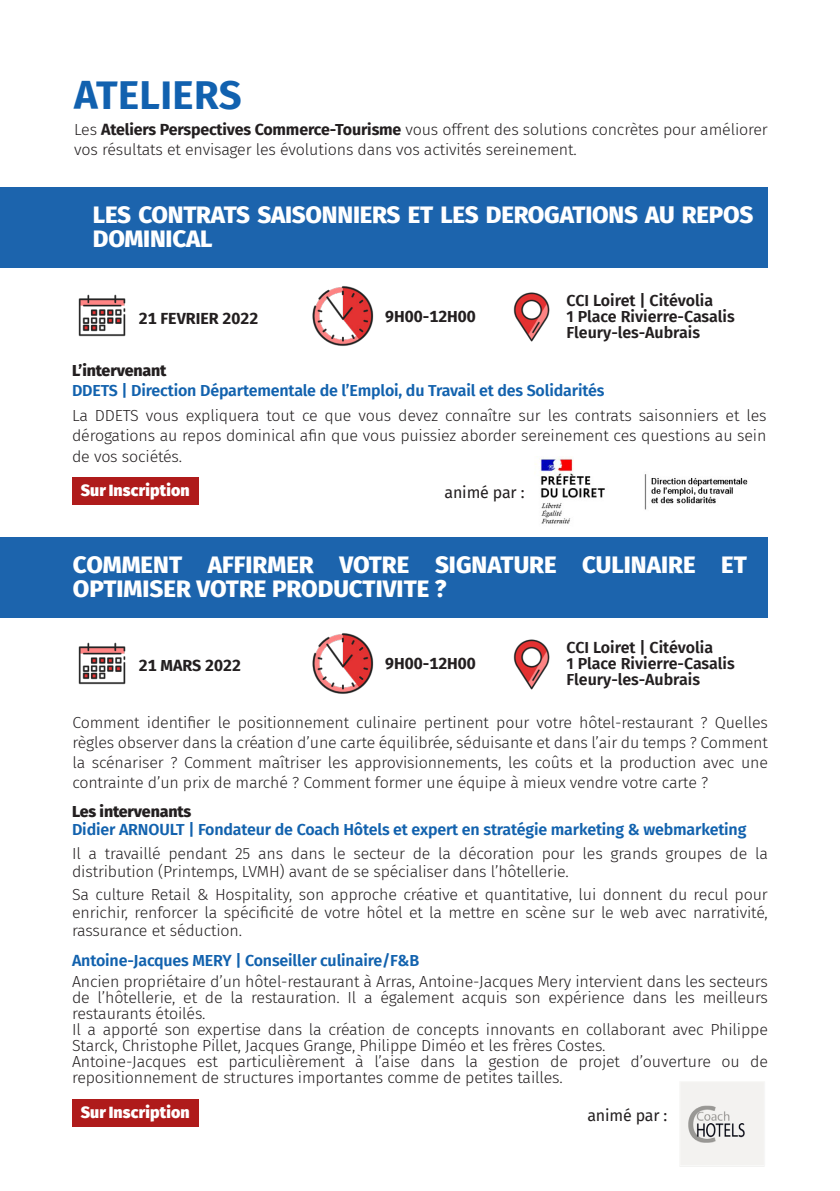
<style>
.page{position:relative;width:840px;height:1191px;background:#fff}
.page>*{position:absolute;margin:0;border:0;box-sizing:border-box;transform-origin:0 0}
.t1{font:700 40px "Fira Sans";letter-spacing:.01em;color:#1161af}
.t2{font:800 24px/24px "Fira Sans";letter-spacing:-.01em;color:#fff}
.t3{font:300 16px/20px "Fira Sans";letter-spacing:-.01em;color:#231f20}
.t4{font:600 16px "Fira Sans";letter-spacing:-.01em;color:#1262ae}
.t5{font:600 16px/16px "Fira Sans";color:#231f20}
.t6{font:700 16px "Fira Sans";color:#231f20}
.t7{font:800 16px "Fira Sans";letter-spacing:-.01em;color:#231f20}
.chapô{font:900 16px "Fira Sans";letter-spacing:.01em;color:#fff}
.t8{font:16px "Fira Sans";letter-spacing:-.01em;color:#231f20}
.s1{font-weight:700}
</style>
<div class="page">
<div style="left:0;top:187px;width:767px;height:81px;background:#1c64ad"></div>
<div style="left:0;top:537px;width:767px;height:81px;background:#1c64ad"></div>
<img style="left:535px;top:456px;width:213px;height:68px">
<img style="left:680px;top:1082px;width:84px;height:85px">
<img style="left:78px;top:294px;width:48px;height:43px">
<img style="left:513px;top:292px;width:37px;height:50px">
<img style="left:312px;top:286px;width:62px;height:60px">
<img style="left:78px;top:642px;width:48px;height:43px">
<img style="left:513px;top:639px;width:37px;height:51px">
<img style="left:312px;top:633px;width:62px;height:61px">
<div style="left:72px;top:477px;width:126px;height:28px;background:#af1b1b"></div>
<div style="left:72px;top:1098px;width:126px;height:28px;background:#af1b1b"></div>
<p class="t1" style="left:74px;top:62px;width:169px">ATELIERS</p>
<p class="t3" style="left:74px;top:119px;width:694px">Les <span class="s1">Ateliers Perspectives Commerce-Tourisme</span> vous offrent des solutions concrètes pour améliorer vos résultats et envisager les évolutions dans vos activités sereinement.</p>
<p class="t2" style="left:93px;top:201px;width:661px">LES CONTRATS SAISONNIERS ET LES DEROGATIONS AU REPOS<br>DOMINICAL</p>
<p class="t6" style="left:139px;top:305px;width:121px">21 FEVRIER 2022</p>
<p class="t6" style="left:385px;top:302px;width:92px">9H00-12H00</p>
<p class="t5" style="left:566px;top:291px;width:148px">CCI Loiret | Citévolia</p>
<p class="t5" style="left:566px;top:307px;width:169px">1 Place Rivierre-Casalis<br>Fleury-les-Aubrais</p>
<p class="t7" style="left:72px;top:356px;width:96px">L’intervenant</p>
<p class="t4" style="left:72px;top:377px;width:533px">DDETS | Direction Départementale de l’Emploi, du Travail et des Solidarités</p>
<p class="t3" style="left:72px;top:406px;width:695px;text-align:justify">La DDETS vous expliquera tout ce que vous devez connaître sur les contrats saisonniers et les dérogations au repos dominical afin que vous puissiez aborder sereinement ces questions au sein de vos sociétés.</p>
<p class="chapô" style="left:81px;top:476px;width:110px">Sur Inscription</p>
<p class="t8" style="left:444px;top:480px;width:81px">animé par :</p>
<p class="t2" style="left:73px;top:550px;width:675px">COMMENT AFFIRMER VOTRE SIGNATURE CULINAIRE ET<br>OPTIMISER VOTRE PRODUCTIVITE ?</p>
<p class="t6" style="left:139px;top:652px;width:104px">21 MARS 2022</p>
<p class="t6" style="left:385px;top:649px;width:92px">9H00-12H00</p>
<p class="t5" style="left:566px;top:638px;width:148px">CCI Loiret | Citévolia</p>
<p class="t5" style="left:566px;top:654px;width:169px">1 Place Rivierre-Casalis<br>Fleury-les-Aubrais</p>
<p class="t3" style="left:72px;top:712px;width:696px;text-align:justify">Comment identifier le positionnement culinaire pertinent pour votre hôtel-restaurant ? Quelles règles observer dans la création d’une carte équilibrée, séduisante et dans l’air du temps ? Comment la scénariser ? Comment maîtriser les approvisionnements, les coûts et la production avec une contrainte d’un prix de marché ? Comment former une équipe à mieux vendre votre carte ?</p>
<p class="t7" style="left:72px;top:797px;width:121px">Les intervenants</p>
<p class="t4" style="left:72px;top:816px;width:675px">Didier ARNOULT | Fondateur de Coach Hôtels et expert en stratégie marketing &amp; webmarketing</p>
<p class="t3" style="left:72px;top:844px;width:697px;line-height:18px">Il a travaillé pendant 25 ans dans le secteur de la décoration pour les grands groupes de la distribution (Printemps, LVMH) avant de se spécialiser dans l’hôtellerie.</p>
<p class="t3" style="left:72px;top:885px;width:697px;line-height:18px;text-align:justify">Sa culture Retail &amp; Hospitality, son approche créative et quantitative, lui donnent du recul pour enrichir, renforcer la spécificité de votre hôtel et la mettre en scène sur le web avec narrativité, rassurance et séduction.</p>
<p class="t4" style="left:72px;top:947px;width:348px">Antoine-Jacques MERY | Conseiller culinaire/F&amp;B</p>
<p class="t3" style="left:72px;top:973px;width:697px;line-height:16px;text-align:justify">Ancien propriétaire d’un hôtel-restaurant à Arras, Antoine-Jacques Mery intervient dans les secteurs de l’hôtellerie, et de la restauration. Il a également acquis son expérience dans les meilleurs restaurants étoilés.</p>
<p class="t3" style="left:72px;top:1021px;width:697px;line-height:16px">Il a apporté son expertise dans la création de concepts innovants en collaborant avec Philippe<br>Starck, Christophe Pillet, Jacques Grange, Philippe Diméo et les frères Costes.</p>
<p class="t3" style="left:72px;top:1053px;width:697px;line-height:16px">Antoine-Jacques est particulièrement à l’aise dans la gestion de projet d’ouverture ou de repositionnement de structures importantes comme de petites tailles.</p>
<p class="chapô" style="left:81px;top:1097px;width:110px">Sur Inscription</p>
<p class="t8" style="left:587px;top:1103px;width:81px">animé par :</p>
</div>
